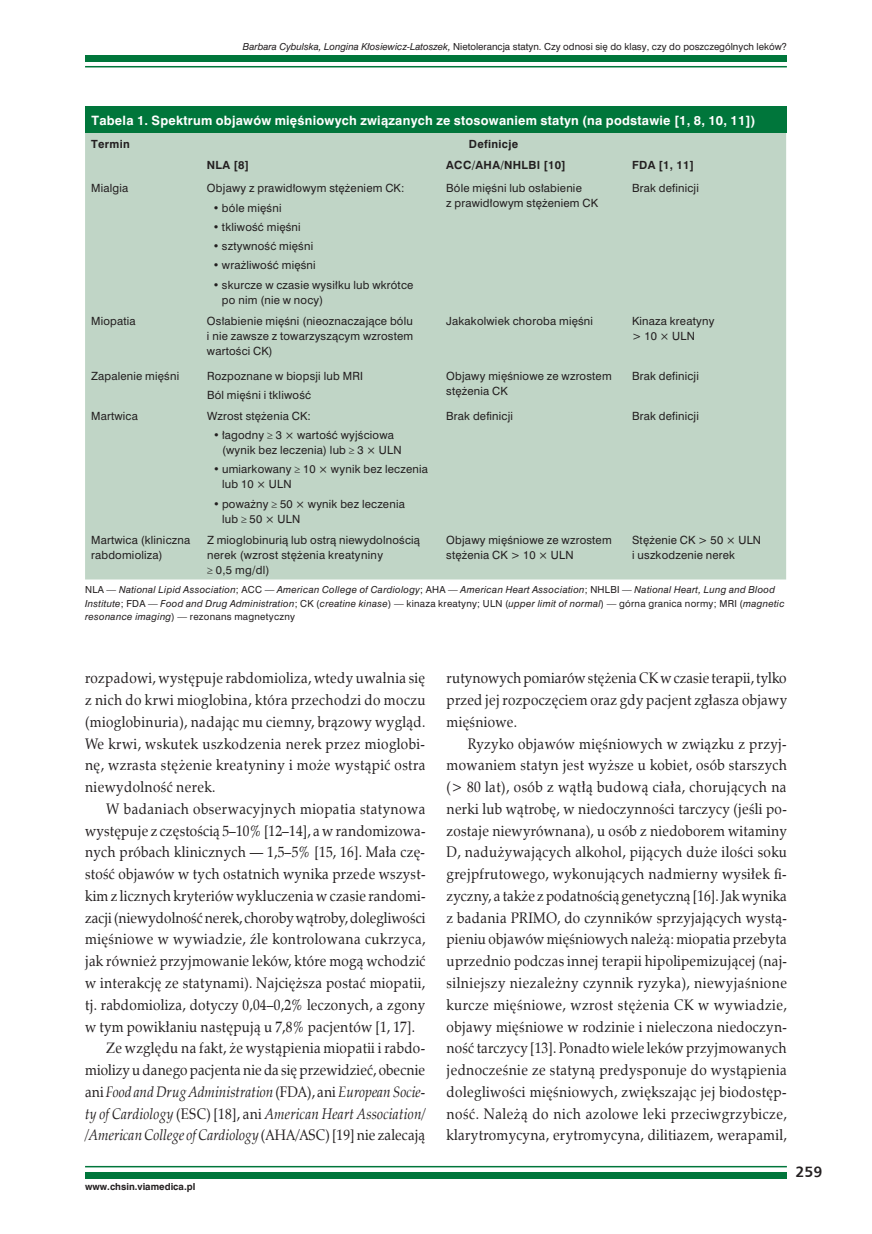
<style>
.page{position:relative;width:872px;height:1234px;background:#fff}
.page>*{position:absolute;margin:0;border:0;box-sizing:border-box;transform-origin:0 0}
.t1{font:15px/21.8px "Zapf Calligr EU";letter-spacing:.02em;color:#231f20;text-align:justify;scale:.9 1}
.t2{font:italic 15px "Zapf Calligr EU";letter-spacing:.01em;color:#231f20;scale:.9 1}
.t3{font:700 15px "Humnst 777 EU";color:#231f20}
.t4{font:700 12px "Swis 721 PL";letter-spacing:.02em;color:#fff}
.t5{font:10.5px/15px "Swis 721 PL";letter-spacing:.02em;color:#231f20}
.t6{font:700 10.5px "Swis 721 PL";letter-spacing:.03em;color:#231f20}
.t7{font:italic 9px/13.5px "Swis 721 PL";letter-spacing:.03em;color:#231f20}
.t8{font:9px "Swis 721 PL";color:#231f20}
.t9{font:700 9px "Swis 721 PL";color:#231f20}
.s1{font-style:italic}
.s2{font-style:normal}
</style>
<div class="page">
<div style="left:85px;top:55px;width:702px;height:7px;background:#00763b"></div>
<hr style="left:85px;top:66px;width:702px;height:1px;background:#00763b">
<div style="left:85px;top:1171px;width:702px;height:7px;background:#00763b"></div>
<hr style="left:85px;top:1165px;width:702px;height:2px;background:#00763b">
<div style="left:85px;top:106px;width:701px;height:27px;background:#00763b"></div>
<div style="left:85px;top:133px;width:701px;height:446px;background:#c0d5c6"></div>
<p class="t8" style="left:243px;top:40px;width:545px"><span class="s1">Barbara Cybulska, Longina Kłosiewicz-Latoszek,</span> Nietolerancja statyn. Czy odnosi się do klasy, czy do poszczególnych leków?</p>
<p class="t4" style="left:91px;top:112px;width:665px">Tabela 1. Spektrum objawów mięśniowych związanych ze stosowaniem statyn (na podstawie [1, 8, 10, 11])</p>
<p class="t6" style="left:91px;top:137px;width:40px">Termin</p>
<p class="t6" style="left:469px;top:137px;width:51px">Definicje</p>
<p class="t6" style="left:207px;top:158px;width:44px">NLA [8]</p>
<p class="t6" style="left:446px;top:158px;width:121px">ACC/AHA/NHLBI [10]</p>
<p class="t6" style="left:632px;top:158px;width:63px">FDA [1, 11]</p>
<p class="t5" style="left:91px;top:180px;width:39px">Mialgia</p>
<p class="t5" style="left:207px;top:180px;width:199px">Objawy z prawidłowym stężeniem CK:</p>
<p class="t5" style="left:213px;top:200px;width:70px">• bóle mięśni</p>
<p class="t5" style="left:213px;top:219px;width:89px">• tkliwość mięśni</p>
<p class="t5" style="left:213px;top:238px;width:102px">• sztywność mięśni</p>
<p class="t5" style="left:213px;top:258px;width:104px">• wrażliwość mięśni</p>
<p class="t5" style="left:222px;top:277px;width:193px;text-indent:-9px">• skurcze w czasie wysiłku lub wkrótce po nim (nie w nocy)</p>
<p class="t5" style="left:446px;top:180px;width:153px">Bóle mięśni lub osłabienie<br>z prawidłowym stężeniem CK</p>
<p class="t5" style="left:632px;top:180px;width:68px">Brak definicji</p>
<p class="t5" style="left:91px;top:313px;width:46px">Miopatia</p>
<p class="t5" style="left:207px;top:313px;width:208px;text-align:justify">Osłabienie mięśni (nieoznaczające bólu i nie zawsze z towarzyszącym wzrostem wartości CK)</p>
<p class="t5" style="left:446px;top:313px;width:148px">Jakakolwiek choroba mięśni</p>
<p class="t5" style="left:632px;top:313px;width:84px">Kinaza kreatyny &gt; 10 × ULN</p>
<p class="t5" style="left:91px;top:368px;width:90px">Zapalenie mięśni</p>
<p class="t5" style="left:207px;top:366px;width:157px;line-height:19.4px">Rozpoznane w biopsji lub MRI<br>Ból mięśni i tkliwość</p>
<p class="t5" style="left:446px;top:368px;width:167px">Objawy mięśniowe ze wzrostem stężenia CK</p>
<p class="t5" style="left:632px;top:368px;width:68px">Brak definicji</p>
<p class="t5" style="left:91px;top:408px;width:48px">Martwica</p>
<p class="t5" style="left:207px;top:408px;width:105px">Wzrost stężenia CK:</p>
<p class="t5" style="left:222px;top:427px;width:181px;text-indent:-9px">• łagodny ≥ 3 × wartość wyjściowa (wynik bez leczenia) lub ≥ 3 × ULN</p>
<p class="t5" style="left:222px;top:461px;width:207px;text-indent:-9px">• umiarkowany ≥ 10 × wynik bez leczenia lub 10 × ULN</p>
<p class="t5" style="left:222px;top:496px;width:184px;text-indent:-9px">• poważny ≥ 50 × wynik bez leczenia lub ≥ 50 × ULN</p>
<p class="t5" style="left:446px;top:408px;width:68px">Brak definicji</p>
<p class="t5" style="left:632px;top:408px;width:68px">Brak definicji</p>
<p class="t5" style="left:91px;top:532px;width:101px">Martwica (kliniczna rabdomioliza)</p>
<p class="t5" style="left:207px;top:532px;width:214px">Z mioglobinurią lub ostrą niewydolnością nerek (wzrost stężenia kreatyniny<br>≥ 0,5 mg/dl)</p>
<p class="t5" style="left:446px;top:532px;width:167px">Objawy mięśniowe ze wzrostem stężenia CK &gt; 10 × ULN</p>
<p class="t5" style="left:632px;top:532px;width:130px">Stężenie CK &gt; 50 × ULN i uszkodzenie nerek</p>
<p class="t7" style="left:85px;top:583px;width:701px"><span class="s2">NLA —</span> National Lipid Association<span class="s2">; ACC —</span> American College of Cardiology<span class="s2">; AHA —</span> American Heart Association<span class="s2">; NHLBI —</span> National Heart, Lung and Blood<br>Institute<span class="s2">; FDA —</span> Food and Drug Administration<span class="s2">; CK (</span>creatine kinase<span class="s2">) — kinaza kreatyny; ULN (</span>upper limit of normal<span class="s2">) — górna granica normy; MRI (</span>magnetic resonance imaging<span class="s2">) — rezonans magnetyczny</span></p>
<p class="t1" style="left:85px;top:667px;width:380px">rozpadowi, występuje rabdomioliza, wtedy uwalnia się z nich do krwi mioglobina, która przechodzi do moczu (mioglobinuria), nadając mu ciemny, brązowy wygląd.<br>We krwi, wskutek uszkodzenia nerek przez mioglobi&shy;nę, wzrasta stężenie kreatyniny i może wystąpić ostra niewydolność nerek.</p>
<p class="t1" style="left:106px;top:798px;width:356px">W badaniach obserwacyjnych miopatia statynowa</p>
<p class="t1" style="left:85px;top:819px;width:380px">występuje z częstością 5–10% [12–14], a w randomizowa-</p>
<p class="t1" style="left:85px;top:841px;width:379px">nych próbach klinicznych — 1,5–5% [15, 16]. Mała czę-</p>
<p class="t1" style="left:85px;top:863px;width:380px">stość objawów w tych ostatnich wynika przede wszyst-</p>
<p class="t1" style="left:85px;top:885px;width:380px">kim z licznych kryteriów wykluczenia w czasie randomi-</p>
<p class="t1" style="left:85px;top:906px;width:379px">zacji (niewydolność nerek, choroby wątroby, dolegliwości</p>
<p class="t1" style="left:85px;top:928px;width:380px">mięśniowe w wywiadzie, źle kontrolowana cukrzyca,</p>
<p class="t1" style="left:85px;top:950px;width:380px">jak również przyjmowanie leków, które mogą wchodzić</p>
<p class="t1" style="left:85px;top:972px;width:379px">w interakcję ze statynami). Najcięższa postać miopatii,</p>
<p class="t1" style="left:85px;top:993px;width:379px">tj. rabdomioliza, dotyczy 0,04–0,2% leczonych, a zgony</p>
<p class="t1" style="left:85px;top:1015px;width:368px">w tym powikłaniu następują u 7,8% pacjentów [1, 17].</p>
<p class="t1" style="left:106px;top:1037px;width:356px">Ze względu na fakt, że wystąpienia miopatii i rabdo-</p>
<p class="t1" style="left:85px;top:1059px;width:379px">miolizy u danego pacjenta nie da się przewidzieć, obecnie</p>
<p class="t2" style="left:85px;top:1082px;width:379px"><span class="s2">ani</span> Food and Drug Administration <span class="s2">(FDA), ani</span> European Socie-</p>
<p class="t2" style="left:85px;top:1103px;width:380px">ty of Cardiology <span class="s2">(ESC) [18], ani</span> American Heart Association/</p>
<p class="t2" style="left:85px;top:1125px;width:379px">/American College of Cardiology <span class="s2">(AHA/ASC) [19] nie zalecają</span></p>
<p class="t9" style="left:85px;top:1180px;width:112px">www.chsin.viamedica.pl</p>
<p class="t1" style="left:446px;top:667px;width:380px">rutynowych pomiarów stężenia CK w czasie terapii, tylko przed jej rozpoczęciem oraz gdy pacjent zgłasza objawy mięśniowe.</p>
<p class="t1" style="left:446px;top:732px;width:380px;text-indent:21px">Ryzyko objawów mięśniowych w związku z przyj&shy;mowaniem statyn jest wyższe u kobiet, osób starszych (&gt; 80 lat), osób z wątłą budową ciała, chorujących na nerki lub wątrobę, w niedoczynności tarczycy (jeśli po&shy;zostaje niewyrównana), u osób z niedoborem witaminy D, nadużywających alkohol, pijących duże ilości soku grejpfrutowego, wykonujących nadmierny wysiłek fi&shy;zyczny, a także z podatnością genetyczną [16]. Jak wynika z badania PRIMO, do czynników sprzyjających wystą&shy;pieniu objawów mięśniowych należą: miopatia przebyta uprzednio podczas innej terapii hipolipemizującej (naj&shy;silniejszy niezależny czynnik ryzyka), niewyjaśnione kurcze mięśniowe, wzrost stężenia CK w wywiadzie, objawy mięśniowe w rodzinie i nieleczona niedoczyn&shy;ność tarczycy [13]. Ponadto wiele leków przyjmowanych jednocześnie ze statyną predysponuje do wystąpienia dolegliwości mięśniowych, zwiększając jej biodostęp&shy;ność. Należą do nich azolowe leki przeciwgrzybicze, klarytromycyna, erytromycyna, dilitiazem, werapamil,</p>
<p class="t3" style="left:795px;top:1162px;width:29px">259</p>
</div>
